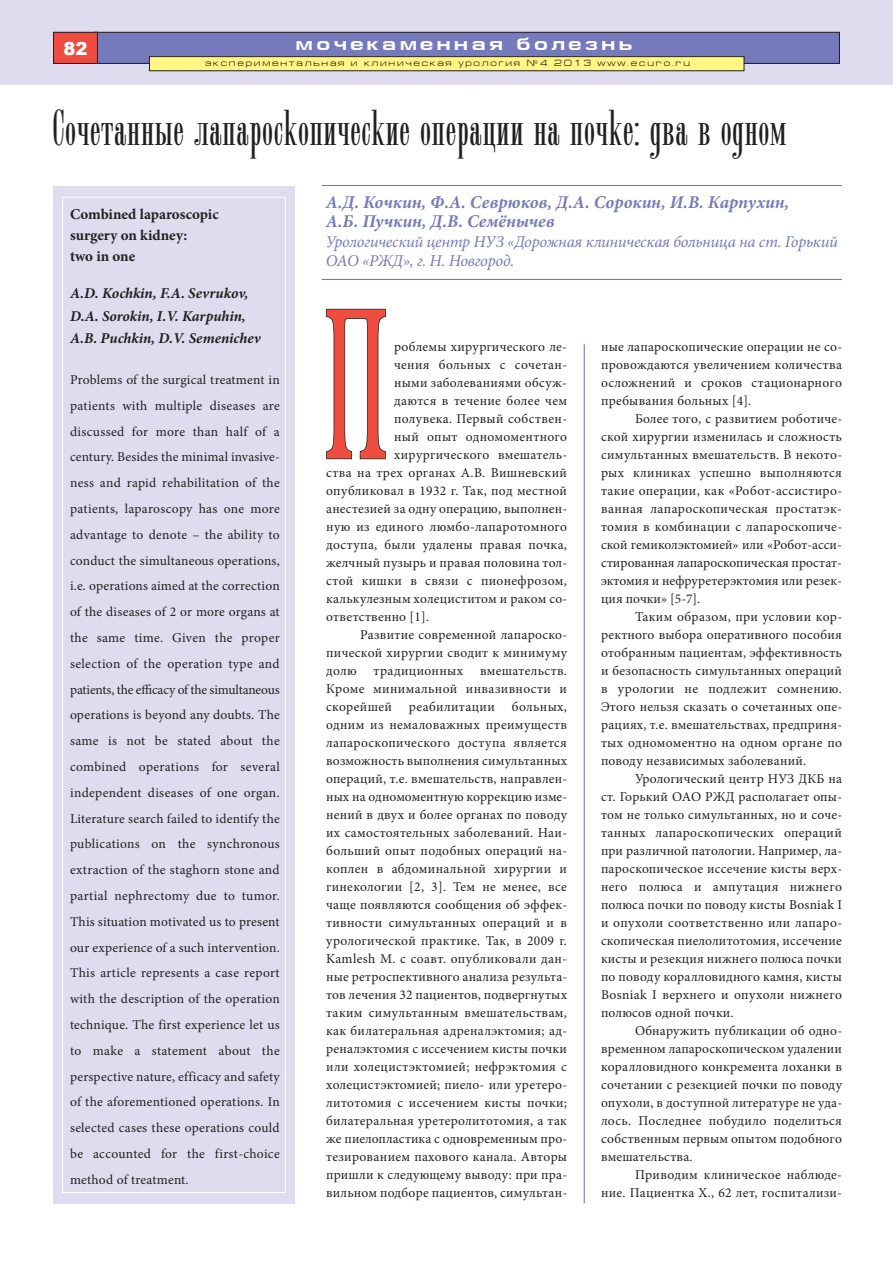
<style>
.page{position:relative;width:893px;height:1263px;background:#fff}
.page>*{position:absolute;margin:0;border:0;box-sizing:border-box;transform-origin:0 0}
.t1{font:49.5px "Radar";letter-spacing:.015em;color:#231f20}
.t2{font:italic 700 18px/19.5px "Minion Pro";color:#747abb}
.t3{font:700 18px "Europe Ext";letter-spacing:.2em;color:#fff}
.t4{font:900 18px "Arial";color:#fff}
.t5{font:italic 16.5px/19.5px "Minion Pro";letter-spacing:-.02em;color:#747abb}
.t6{font:italic 700 15px/22.5px "Minion Pro";letter-spacing:-.005em;color:#231f20}
.t7{font:700 15px/21px "Minion Pro";color:#231f20}
.t8{font:13.5px/18px "Minion Pro";letter-spacing:.02em;color:#231f20;text-align:justify}
.t9{font:9px "Europe Ext";letter-spacing:.2em;color:#231f20}
</style>
<div class="page">
<svg style="left:326px;top:309px;width:60px;height:150px"></svg>
<div style="left:0;top:0;width:893px;height:85px;background:#dedcee"></div>
<div style="left:94px;top:32px;width:745px;height:31px;background:#747abb"></div>
<div style="left:94px;top:32px;width:746px;height:32px;border:1px solid #231f20"></div>
<div style="left:54px;top:32px;width:43px;height:31px;background:#ef4d40"></div>
<div style="left:53px;top:32px;width:45px;height:32px;border:1px solid #231f20"></div>
<div style="left:149px;top:57px;width:595px;height:14px;background:#fff685"></div>
<div style="left:149px;top:56px;width:595px;height:15px;border:1px solid #231f20"></div>
<hr style="left:584px;top:344px;width:1px;height:859px;background:#747abb">
<div style="left:53px;top:186px;width:242px;height:1017px;background:#dedcee"></div>
<div style="left:62px;top:197px;width:224px;height:996px;border:1px solid #fff"></div>
<hr style="left:322px;top:185px;width:520px;height:1px;background:#747abb">
<hr style="left:322px;top:279px;width:520px;height:1px;background:#747abb">
<h2 class="t4" style="left:64px;top:35px;width:26px">82</h2>
<h2 class="t3" style="left:295px;top:37px;width:339px">мочекаменная болезнь</h2>
<p class="t9" style="left:205px;top:60px;width:486px">экспериментальная и клиническая урология №4 2013 www.ecuro.ru</p>
<h1 class="t1" style="left:53px;top:109px;width:735px">Сочетанные лапароскопические операции на почке: два в одном</h1>
<p class="t7" style="left:70px;top:205px;width:150px">Combined laparoscopic surgery on kidney:<br>two in one</p>
<p class="t6" style="left:70px;top:283px;width:192px">A.D. Kochkin, F.A. Sevrukov,<br>D.A. Sorokin, I.V. Karpuhin,<br>A.B. Puchkin, D.V. Semenichev</p>
<p class="t8" style="left:70px;top:368px;width:211px;line-height:25.8px">Problems of the surgical treatment in patients with multiple diseases are discussed for more than half of a century. Besides the minimal invasive&shy;ness and rapid rehabilitation of the patients, laparoscopy has one more advantage to denote – the ability to conduct the simultaneous operations, i.e. operations aimed at the correction of the diseases of 2 or more organs at the same time. Given the proper selection of the operation type and patients, the efficacy of the simultaneous operations is beyond any doubts. The same is not be stated about the combined operations for several independent diseases of one organ.<br>Literature search failed to identify the publications on the synchronous extraction of the staghorn stone and partial nephrectomy due to tumor.<br>This situation motivated us to present our experience of a such intervention.<br>This article represents a case report with the description of the operation technique. The first experience let us to make a statement about the perspective nature, efficacy and safety of the aforementioned operations. In selected cases these operations could be accounted for the first-choice method of treatment.</p>
<h2 class="t2" style="left:326px;top:194px;width:465px">А.Д. Кочкин, Ф.А. Севрюков, Д.А. Сорокин, И.В. Карпухин,<br>А.Б. Пучкин, Д.В. Семёнычев</h2>
<p class="t5" style="left:326px;top:233px;width:514px">Урологический центр НУЗ «Дорожная клиническая больница на ст. Горький<br>ОАО «РЖД», г. Н. Новгород.</p>
<p class="t8" style="left:394px;top:339px;width:174px">роблемы хирургического ле-</p>
<p class="t8" style="left:394px;top:357px;width:175px">чения больных с сочетан-</p>
<p class="t8" style="left:394px;top:375px;width:174px">ными заболеваниями обсуж-</p>
<p class="t8" style="left:394px;top:393px;width:174px">даются в течение более чем</p>
<p class="t8" style="left:394px;top:411px;width:175px">полувека. Первый собствен-</p>
<p class="t8" style="left:394px;top:429px;width:174px">ный опыт одномоментного</p>
<p class="t8" style="left:394px;top:447px;width:175px">хирургического вмешатель-</p>
<p class="t8" style="left:326px;top:465px;width:242px">ства на трех органах А.В. Вишневский</p>
<p class="t8" style="left:326px;top:483px;width:242px">опубликовал в 1932 г. Так, под местной</p>
<p class="t8" style="left:326px;top:501px;width:243px">анестезией за одну операцию, выполнен-</p>
<p class="t8" style="left:326px;top:519px;width:242px">ную из единого люмбо-лапаротомного</p>
<p class="t8" style="left:326px;top:537px;width:242px">доступа, были удалены правая почка,</p>
<p class="t8" style="left:326px;top:555px;width:243px">желчный пузырь и правая половина тол-</p>
<p class="t8" style="left:326px;top:573px;width:242px">стой кишки в связи с пионефрозом,</p>
<p class="t8" style="left:326px;top:591px;width:243px">калькулезным холециститом и раком со-</p>
<p class="t8" style="left:326px;top:609px;width:104px">ответственно [1].</p>
<p class="t8" style="left:360px;top:627px;width:209px">Развитие современной лапароско-</p>
<p class="t8" style="left:326px;top:645px;width:242px">пической хирургии сводит к минимуму</p>
<p class="t8" style="left:326px;top:663px;width:32px">долю</p>
<p class="t8" style="left:374px;top:663px;width:91px">традиционных</p>
<p class="t8" style="left:326px;top:663px;width:242px;text-indent:154px">вмешательств.<br>Кроме минимальной инвазивности и скорейшей</p>
<p class="t8" style="left:326px;top:699px;width:243px;text-indent:186px">больных, одним из немаловажных преимуществ лапароскопического доступа является возможность выполнения симультанных операций, т.е. вмешательств, направлен&shy;ных на одномоментную коррекцию изме&shy;нений в двух и более органах по поводу их самостоятельных заболеваний. Наи&shy;больший опыт подобных операций на&shy;коплен в абдоминальной хирургии и гинекологии [2, 3]. Тем не менее, все чаще появляются сообщения об эффек&shy;тивности симультанных операций и в урологической практике. Так, в 2009 г.<br>Kamlesh M. с соавт. опубликовали дан&shy;ные ретроспективного анализа результа&shy;тов лечения 32 пациентов, подвергнутых таким симультанным вмешательствам, как билатеральная адреналэктомия; ад&shy;реналэктомия с иссечением кисты почки или холецистэктомией; нефрэктомия с холецистэктомией; пиело- или уретеро&shy;литотомия с иссечением кисты почки; билатеральная уретеролитотомия, а так же пиелопластика с одновременным про&shy;тезированием пахового канала. Авторы пришли к следующему выводу: при пра&shy;вильном подборе пациентов, симультан-</p>
<p class="t8" style="left:409px;top:699px;width:87px">реабилитации</p>
<p class="t8" style="left:601px;top:339px;width:243px">ные лапароскопические операции не со&shy;провождаются увеличением количества осложнений и сроков стационарного пребывания больных [4].</p>
<p class="t8" style="left:601px;top:411px;width:243px;text-indent:34px">Более того, с развитием роботиче&shy;ской хирургии изменилась и сложность симультанных вмешательств. В некото&shy;рых клиниках успешно выполняются такие операции, как «Робот-ассистиро&shy;ванная лапароскопическая простатэк&shy;томия в комбинации с лапароскопиче&shy;ской гемиколэктомией» или «Робот-асси&shy;стированная лапароскопическая простат&shy;эктомия и нефруретерэктомия или резек&shy;ция почки» [5-7].</p>
<p class="t8" style="left:601px;top:609px;width:243px;text-indent:34px">Таким образом, при условии кор&shy;ректного выбора оперативного пособия отобранным пациентам, эффективность и безопасность симультанных операций в урологии не подлежит сомнению.<br>Этого нельзя сказать о сочетанных опе&shy;рациях, т.е. вмешательствах, предприня&shy;тых одномоментно на одном органе по поводу независимых заболеваний.</p>
<p class="t8" style="left:601px;top:771px;width:243px;text-indent:34px">Урологический центр НУЗ ДКБ на ст. Горький ОАО РЖД располагает опы&shy;том не только симультанных, но и соче&shy;танных лапароскопических операций при различной патологии. Например, ла&shy;пароскопическое иссечение кисты верх&shy;него полюса и ампутация нижнего полюса почки по поводу кисты Bosniak I и опухоли соответственно или лапаро&shy;скопическая пиелолитотомия, иссечение кисты и резекция нижнего полюса почки по поводу коралловидного камня, кисты Bosniak I верхнего и опухоли нижнего полюсов одной почки.</p>
<p class="t8" style="left:601px;top:1023px;width:243px;text-indent:34px">Обнаружить публикации об одно&shy;временном лапароскопическом удалении коралловидного конкремента лоханки в сочетании с резекцией почки по поводу опухоли, в доступной литературе не уда&shy;лось. Последнее побудило поделиться собственным первым опытом подобного вмешательства.</p>
<p class="t8" style="left:601px;top:1167px;width:243px;text-align:right">Приводим клиническое наблюде-<br>ние. Пациентка Х., 62 лет, госпитализи-</p>
</div>
